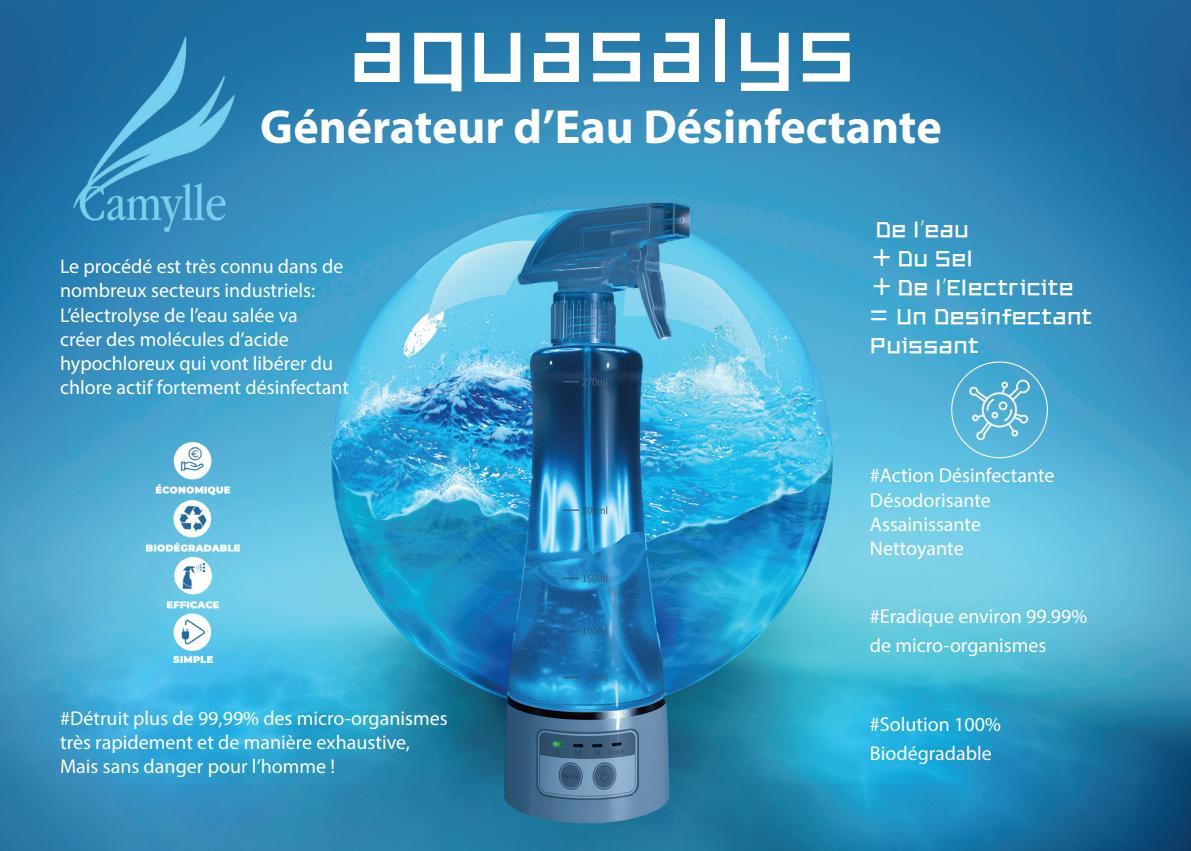
<style>
.page{position:relative;width:1191px;height:851px;background:#fff}
.page>*{position:absolute;margin:0;border:0;box-sizing:border-box;transform-origin:0 0}
.t1{font:96px "ZHSCNMT GBK1 0";color:#fff}
.t2{font:700 48px "Myriad Pro";color:#fff}
.t3{font:24px/28.8px "ZHSCNMT GBK1 0";color:#fff}
.t4{font:20px/24px "Myriad Pro";color:#fff}
</style>
<div class="page">
<img style="left:0;top:0;width:1191px;height:850px">
<svg style="left:951px;top:361px;width:97px;height:97px;background:#60b6d8"></svg>
<img style="left:48px;top:22px;width:219px;height:225px">
<img style="left:146px;top:442px;width:93px;height:220px">
<h1 class="t1" style="left:348px;top:-9px;width:510px">aquasalys</h1>
<h2 class="t2" style="left:260px;top:95px;width:683px">Générateur d’Eau Désinfectante</h2>
<p class="t4" style="left:60px;top:254px;width:290px">Le procédé est très connu dans de nombreux secteurs industriels:<br>L’électrolyse de l’eau salée va<br>créer des molécules d’acide hypochloreux qui vont libérer du chlore actif fortement désinfectant</p>
<p class="t4" style="left:60px;top:706px;width:389px">#Détruit plus de 99,99% des micro-organismes très rapidement et de manière exhaustive,<br>Mais sans danger pour l’homme !</p>
<p class="t3" style="left:870px;top:214px;width:224px">De l’eau<br>+ Du Sel<br>+ De l’Electricite = Un Desinfectant<br>Puissant</p>
<p class="t4" style="left:870px;top:463px;width:186px">#Action Désinfectante<br>Désodorisante<br>Assainissante<br>Nettoyante</p>
<p class="t4" style="left:870px;top:601px;width:219px;line-height:28.8px">#Eradique environ 99.99% de micro-organismes</p>
<p class="t4" style="left:870px;top:709px;width:132px;line-height:28.8px">#Solution 100%<br>Biodégradable</p>
</div>
